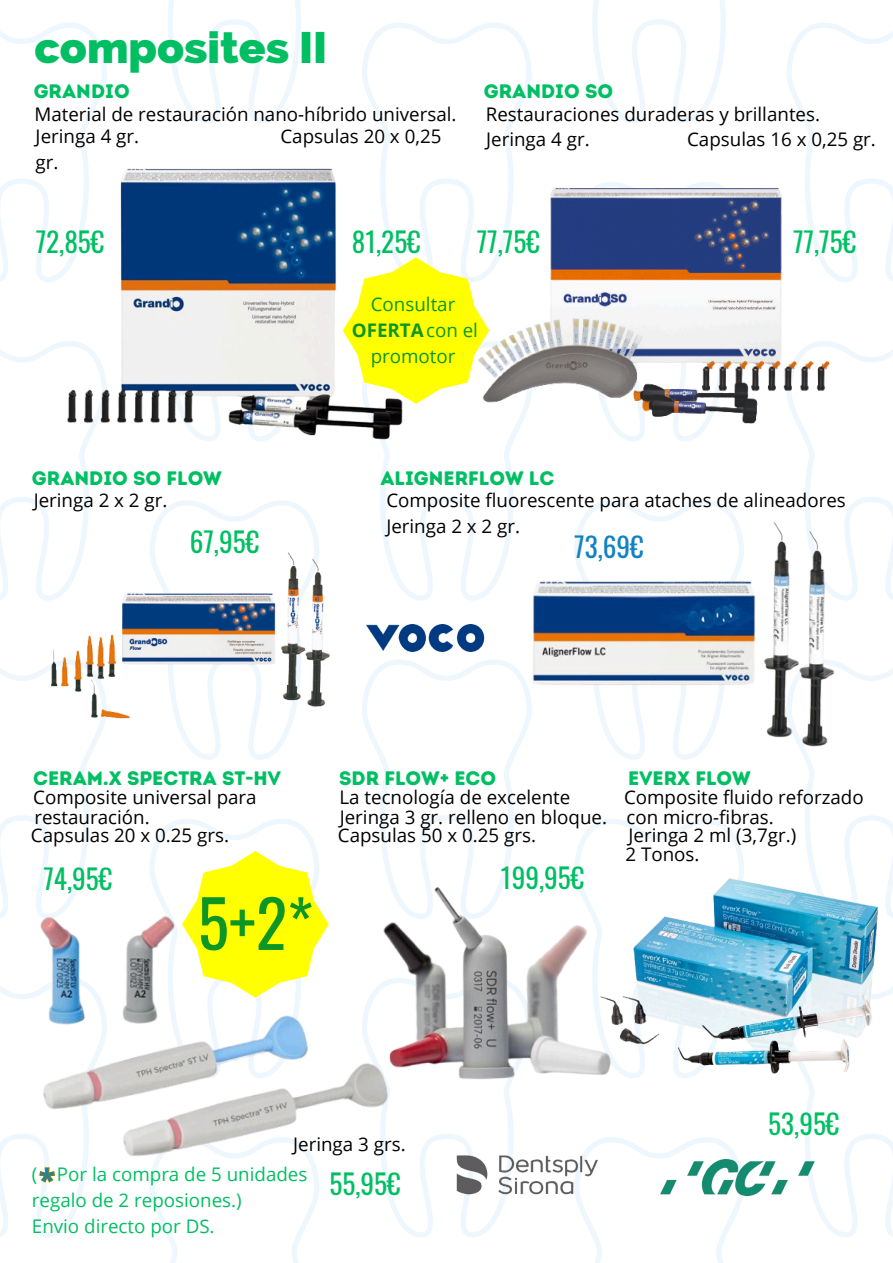
<style>
.page{position:relative;width:893px;height:1263px;background:#fff}
.page>*{position:absolute;margin:0;border:0;box-sizing:border-box;transform-origin:0 0}
.t1{font:65.1px "Oswald";color:#0d9623}
.t2{font:800 44.17px "Raleway";color:#00bf63}
.t3{font:28.5px "Open Sans";color:rgb(0 0 0/0)}
.t4{font:27.22px "Oswald";color:#00bf63}
.t5{font:27.22px "Oswald";color:#1183c2}
.t6{font:19.5px "Intro Rust Base";color:#00bf63}
.t7{font:18.75px "Open Sans";color:#000}
.t8{font:18.75px/25.9px "Open Sans";color:#00bf63}
.t9{font:18.75px/25.7px "Open Sans";color:#0d9623;text-align:center}
.s1{font-weight:700}
</style>
<div class="page">
<svg style="left:787px;top:23px;width:106px;height:258px"></svg>
<svg style="left:592px;top:0;width:134px;height:107px"></svg>
<svg style="left:168px;top:0;width:133px;height:123px"></svg>
<svg style="left:0;top:23px;width:107px;height:259px"></svg>
<svg style="left:871px;top:350px;width:22px;height:12px"></svg>
<svg style="left:0;top:350px;width:89px;height:250px"></svg>
<svg style="left:805px;top:824px;width:88px;height:20px"></svg>
<svg style="left:374px;top:660px;width:43px;height:114px"></svg>
<svg style="left:0;top:668px;width:32px;height:13px"></svg>
<svg style="left:805px;top:1117px;width:88px;height:120px"></svg>
<svg style="left:650px;top:824px;width:89px;height:20px"></svg>
<svg style="left:415px;top:1170px;width:91px;height:67px"></svg>
<svg style="left:575px;top:1137px;width:169px;height:126px"></svg>
<img style="left:22px;top:144px;width:321px;height:319px">
<img style="left:532px;top:107px;width:339px;height:348px">
<img style="left:32px;top:500px;width:342px;height:274px">
<img style="left:0;top:774px;width:415px;height:489px">
<img style="left:318px;top:790px;width:332px;height:380px">
<svg style="left:343px;top:23px;width:189px;height:578px"></svg>
<img style="left:365px;top:624px;width:52px;height:27px">
<img style="left:455px;top:1153px;width:145px;height:43px">
<img style="left:417px;top:455px;width:476px;height:369px">
<img style="left:581px;top:844px;width:312px;height:273px">
<img style="left:660px;top:1159px;width:155px;height:36px">
<svg style="left:149px;top:819px;width:180px;height:259px"></svg>
<svg style="left:0;top:978px;width:107px;height:259px"></svg>
<h3 class="t2" style="left:34px;top:21px;width:294px">composites II</h3>
<h3 class="t6" style="left:34px;top:79px;width:97px">GRANDIO</h3>
<h3 class="t6" style="left:484px;top:79px;width:131px">GRANDIO SO</h3>
<p class="t7" style="left:34px;top:101px;width:423px">Material de restauración nano-híbrido universal.</p>
<p class="t7" style="left:486px;top:101px;width:336px">Restauraciones duraderas y brillantes.</p>
<h4 class="t7" style="left:36px;top:123px;width:105px">Jeringa 4 gr.</h4>
<h4 class="t7" style="left:280px;top:123px;width:162px">Capsulas 20 x 0,25</h4>
<h4 class="t7" style="left:36px;top:149px;width:24px">gr.</h4>
<p class="t7" style="left:486px;top:126px;width:105px">Jeringa 4 gr.</p>
<p class="t7" style="left:687px;top:126px;width:190px">Capsulas 16 x 0,25 gr.</p>
<p class="t4" style="left:36px;top:221px;width:70px">72,85€</p>
<p class="t4" style="left:352px;top:221px;width:71px">81,25€</p>
<p class="t4" style="left:477px;top:221px;width:65px">77,75€</p>
<p class="t4" style="left:793px;top:221px;width:65px">77,75€</p>
<h3 class="t9" style="left:371px;top:291px;width:86px">Consultar</h3>
<p class="t9" style="left:352px;top:317px;width:128px"><span class="s1">OFERTA</span>con el promotor</p>
<p class="t6" style="left:32px;top:467px;width:191px">GRANDIO SO FLOW</p>
<p class="t6" style="left:380px;top:467px;width:175px">ALIGNERFLOW LC</p>
<p class="t7" style="left:34px;top:487px;width:135px">Jeringa 2 x 2 gr.</p>
<p class="t7" style="left:386px;top:487px;width:461px">Composite fluorescente para ataches de alineadores</p>
<h3 class="t7" style="left:386px;top:513px;width:135px">Jeringa 2 x 2 gr.</h3>
<p class="t4" style="left:190px;top:520px;width:71px">67,95€</p>
<h3 class="t5" style="left:574px;top:525px;width:71px">73,69€</h3>
<h3 class="t6" style="left:33px;top:767px;width:249px">CERAM.X SPECTRA ST-HV</h3>
<h3 class="t6" style="left:339px;top:767px;width:158px">SDR FLOW+ ECO</h3>
<h3 class="t6" style="left:628px;top:767px;width:124px">EVERX FLOW</h3>
<h3 class="t7" style="left:33px;top:784px;width:225px">Composite universal para</h3>
<h3 class="t7" style="left:339px;top:784px;width:232px">La tecnología de excelente</h3>
<h3 class="t7" style="left:624px;top:784px;width:241px">Composite fluido reforzado</h3>
<p class="t7" style="left:34px;top:803px;width:117px">restauración.</p>
<p class="t7" style="left:340px;top:803px;width:436px">Jeringa 3 gr. relleno en bloque. con micro-fibras.</p>
<p class="t7" style="left:31px;top:822px;width:200px">Capsulas 20 x 0.25 grs.</p>
<p class="t7" style="left:338px;top:822px;width:200px">Capsulas 50 x 0.25 grs.</p>
<p class="t7" style="left:628px;top:822px;width:169px">Jeringa 2 ml (3,7gr.)</p>
<p class="t7" style="left:625px;top:841px;width:76px">2 Tonos.</p>
<p class="t4" style="left:43px;top:857px;width:70px">74,95€</p>
<p class="t4" style="left:501px;top:857px;width:85px">199,95€</p>
<p class="t1" style="left:198px;top:872px;width:117px">5+2*</p>
<p class="t7" style="left:293px;top:1131px;width:114px">Jeringa 3 grs.</p>
<h3 class="t8" style="left:32px;top:1161px;width:277px">( Por la compra de 5 unidades regalo de 2 reposiones.)</h3>
<p class="t8" style="left:32px;top:1212px;width:184px">Envio directo por DS.</p>
<h3 class="t3" style="left:39px;top:1159px;width:17px">*</h3>
<p class="t4" style="left:329px;top:1163px;width:73px">55,95€</p>
<h1 class="t4" style="left:768px;top:1102px;width:73px">53,95€</h1>
</div>
